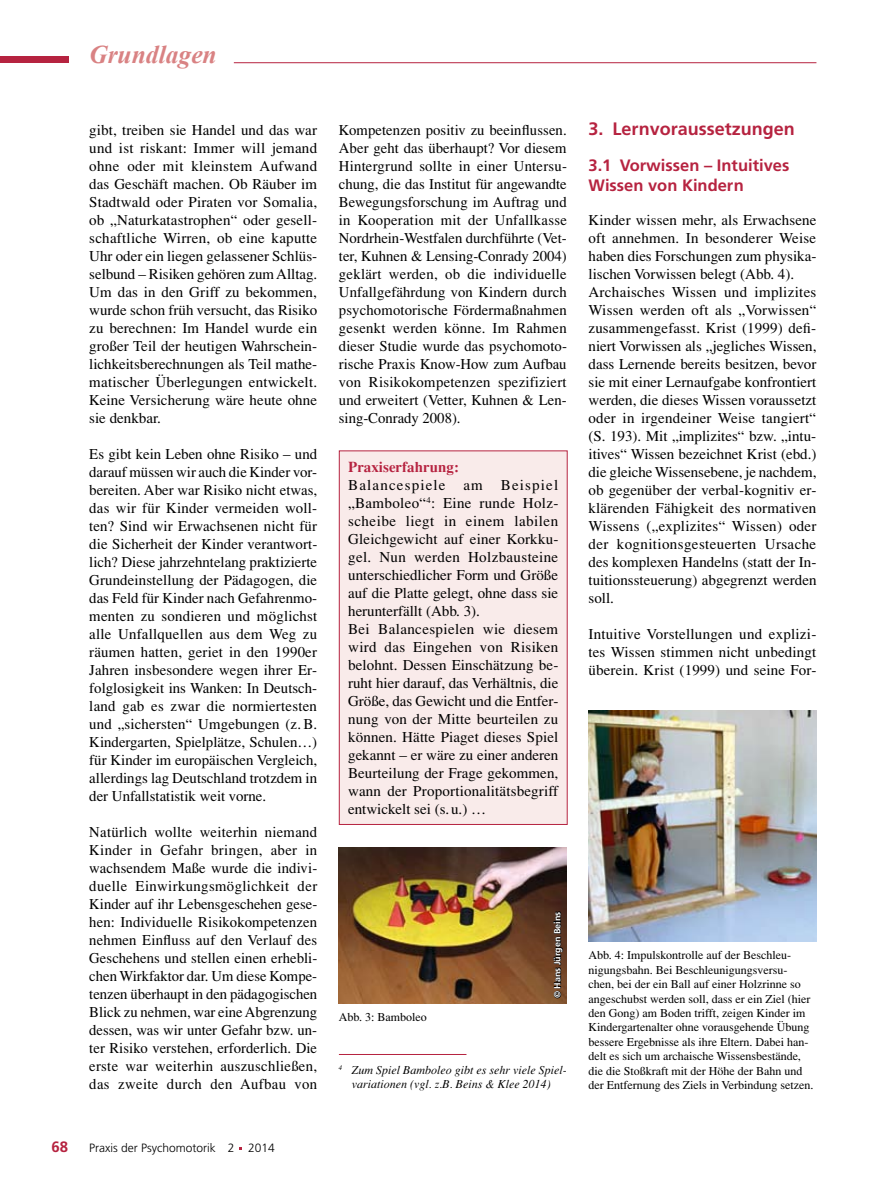
<style>
.page{position:relative;width:893px;height:1191px;background:#fff}
.page>*{position:absolute;margin:0;border:0;box-sizing:border-box;transform-origin:0 0}
.t1{font:italic 700 25.5px "Times New Roman";color:#d98283}
.t2{font:700 18px "Frutiger";color:#b62340}
.t3{font:700 16.5px/19.8px "Frutiger";color:#b62340}
.t4{font:15px/18px "Times";letter-spacing:.005em;color:#000;text-align:justify}
.t5{font:700 15px "Times";color:#b62340}
.t6{font:700 15px "Frutiger";color:#b62340}
.t7{font:12px/14.4px "Times";color:#000}
.t8{font:italic 12px/14.4px "Times";color:#000;text-align:center}
.t9{font:300 12px "Frutiger";color:#000}
.t10{font:700 9px "Frutiger";color:#fff}
</style>
<div class="page">
<hr style="left:234px;top:62px;width:582px;height:1px;background:#b62340">
<div style="left:0;top:57px;width:68px;height:6px;background:#b62340"></div>
<div style="left:339px;top:451px;width:228px;height:373px;background:#f9ebea"></div>
<div style="left:339px;top:450px;width:229px;height:375px;border:1px solid #b62340"></div>
<hr style="left:339px;top:1054px;width:127px;height:1px;background:#b62340">
<img style="left:339px;top:847px;width:228px;height:156px">
<svg style="left:553px;top:911px;width:10px;height:87px"></svg>
<img style="left:588px;top:710px;width:228px;height:231px">
<h1 class="t1" style="left:89px;top:40px;width:129px">Grundlagen</h1>
<p class="t4" style="left:89px;top:121px;width:230px">gibt, treiben sie Handel und das war und ist riskant: Immer will jemand ohne oder mit kleinstem Aufwand das Geschäft machen. Ob Räuber im Stadtwald oder Piraten vor Somalia, ob „Naturkatastrophen“ oder gesell&shy;schaftliche Wirren, ob eine kaputte Uhr oder ein liegen gelassener Schlüs&shy;selbund – Risiken gehören zum Alltag.<br>Um das in den Griff zu bekommen, wurde schon früh versucht, das Risiko zu berechnen: Im Handel wurde ein großer Teil der heutigen Wahrschein&shy;lichkeitsberechnungen als Teil mathe&shy;matischer Überlegungen entwickelt.<br>Keine Versicherung wäre heute ohne sie denkbar.</p>
<p class="t4" style="left:89px;top:445px;width:230px">Es gibt kein Leben ohne Risiko – und darauf müssen wir auch die Kinder vor&shy;bereiten. Aber war Risiko nicht etwas, das wir für Kinder vermeiden woll&shy;ten? Sind wir Erwachsenen nicht für die Sicherheit der Kinder verantwort&shy;lich? Diese jahrzehntelang praktizierte Grundeinstellung der Pädagogen, die das Feld für Kinder nach Gefahrenmo&shy;menten zu sondieren und möglichst alle Unfallquellen aus dem Weg zu räumen hatten, geriet in den 1990er Jahren insbesondere wegen ihrer Er&shy;folglosigkeit ins Wanken: In Deutsch&shy;land gab es zwar die normiertesten und „sichersten“ Umgebungen (z.B.<br>Kindergarten, Spielplätze, Schulen…) für Kinder im europäischen Vergleich, allerdings lag Deutschland trotzdem in der Unfallstatistik weit vorne.</p>
<p class="t4" style="left:89px;top:823px;width:229px">Natürlich wollte weiterhin niemand Kinder in Gefahr bringen, aber in wachsendem Maße wurde die indivi&shy;duelle Einwirkungsmöglichkeit der Kinder auf ihr Lebensgeschehen gese&shy;hen: Individuelle Risikokompetenzen nehmen Einfluss auf den Verlauf des Geschehens und stellen einen erhebli&shy;chen Wirkfaktor dar. Um diese Kompe&shy;tenzen überhaupt in den pädagogischen Blick zu nehmen, war eine Abgrenzung dessen, was wir unter Gefahr bzw. un&shy;ter Risiko verstehen, erforderlich. Die erste war weiterhin auszuschließen, das zweite durch den Aufbau von</p>
<p class="t6" style="left:51px;top:1138px;width:18px">68</p>
<p class="t9" style="left:89px;top:1141px;width:187px">Praxis der Psychomotorik 2 2014</p>
<p class="t4" style="left:339px;top:121px;width:230px">Kompetenzen positiv zu beeinflussen.<br>Aber geht das überhaupt? Vor diesem Hintergrund sollte in einer Untersu&shy;chung, die das Institut für angewandte Bewegungsforschung im Auftrag und in Kooperation mit der Unfallkasse Nordrhein-Westfalen durchführte (Vet&shy;ter, Kuhnen &amp; Lensing-Conrady 2004) geklärt werden, ob die individuelle Unfallgefährdung von Kindern durch psychomotorische Fördermaßnahmen gesenkt werden könne. Im Rahmen dieser Studie wurde das psychomoto&shy;rische Praxis Know-How zum Aufbau von Risikokompetenzen spezifiziert und erweitert (Vetter, Kuhnen &amp; Len&shy;sing-Conrady 2008).</p>
<p class="t5" style="left:348px;top:457px;width:112px">Praxiserfahrung:</p>
<p class="t4" style="left:348px;top:475px;width:212px;text-align:left">Balancespiele am Beispiel „Bamboleo“<sup>4</sup>: Eine runde Holz&shy;scheibe liegt in einem labilen<br>Gleichgewicht auf einer Korkku&shy;gel. Nun werden Holzbausteine unterschiedlicher Form und Größe auf die Platte gelegt, ohne dass sie herunterfällt (Abb. 3).<br>Bei Balancespielen wie diesem wird das Eingehen von Risiken belohnt. Dessen Einschätzung be&shy;ruht hier darauf, das Verhältnis, die<br>Größe, das Gewicht und die Entfer&shy;nung von der Mitte beurteilen zu können. Hätte Piaget dieses Spiel gekannt – er wäre zu einer anderen<br>Beurteilung der Frage gekommen, wann der Proportionalitätsbegriff entwickelt sei (s.u.) …</p>
<p class="t7" style="left:339px;top:1010px;width:89px">Abb. 3: Bamboleo</p>
<p class="t10" style="left:552px;top:998px;width:88px;rotate:-90deg">© Hans Jürgen Beins</p>
<p class="t8" style="left:339px;top:1062px;width:229px"><sup>4</sup> Zum Spiel Bamboleo gibt es sehr viele Spiel&shy;variationen (vgl. z.B. Beins &amp; Klee 2014)</p>
<p class="t2" style="left:588px;top:118px;width:208px">3. Lernvoraussetzungen</p>
<p class="t3" style="left:588px;top:155px;width:202px">3.1 Vorwissen – Intuitives<br>Wissen von Kindern</p>
<p class="t4" style="left:588px;top:211px;width:230px;text-align:left">Kinder wissen mehr, als Erwachsene oft annehmen. In besonderer Weise haben dies Forschungen zum physika&shy;lischen Vorwissen belegt (Abb. 4).<br>Archaisches Wissen und implizites Wissen werden oft als „Vorwissen“ zusammengefasst. Krist (1999) defi&shy;niert Vorwissen als „jegliches Wissen, dass Lernende bereits besitzen, bevor sie mit einer Lernaufgabe konfrontiert werden, die dieses Wissen voraussetzt oder in irgendeiner Weise tangiert“ (S. 193). Mit „implizites“ bzw. „intu&shy;itives“ Wissen bezeichnet Krist (ebd.) die gleiche Wissensebene, je nachdem, ob gegenüber der verbal-kognitiv er&shy;klärenden Fähigkeit des normativen Wissens („explizites“ Wissen) oder der kognitionsgesteuerten Ursache des komplexen Handelns (statt der In&shy;tuitionssteuerung) abgegrenzt werden soll.</p>
<p class="t4" style="left:588px;top:625px;width:229px">Intuitive Vorstellungen und explizi&shy;tes Wissen stimmen nicht unbedingt überein. Krist (1999) und seine For-</p>
<p class="t7" style="left:588px;top:948px;width:227px">Abb. 4: Impulskontrolle auf der Beschleu&shy;nigungsbahn. Bei Beschleunigungsversu&shy;chen, bei der ein Ball auf einer Holzrinne so angeschubst werden soll, dass er ein Ziel (hier den Gong) am Boden trifft, zeigen Kinder im Kindergartenalter ohne vorausgehende Übung bessere Ergebnisse als ihre Eltern. Dabei han&shy;delt es sich um archaische Wissensbestände, die die Stoßkraft mit der Höhe der Bahn und der Entfernung des Ziels in Verbindung setzen.</p>
</div>
